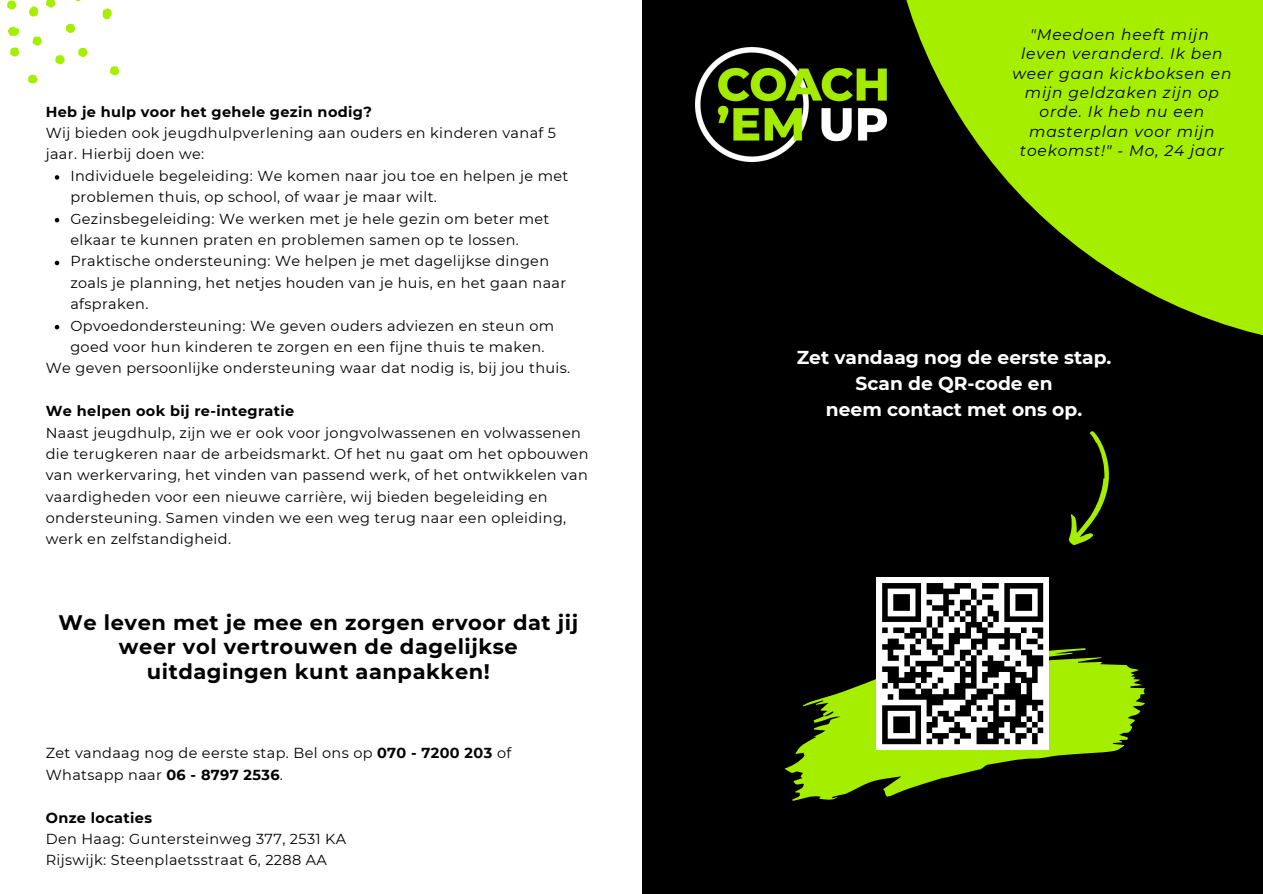
<style>
.page{position:relative;width:1263px;height:894px;background:#fff}
.page>*{position:absolute;margin:0;border:0;box-sizing:border-box;transform-origin:0 0}
.t1{font:700 21px/24.8px "Montserrat";letter-spacing:.025em;color:#000;text-align:center}
.t2{font:700 18.6px/25.8px "Montserrat";color:#fff;text-align:center}
.t3{font:italic 15.45px/19.2px "Montserrat";letter-spacing:.055em;color:#000;text-align:center}
.t4{font:14.4px/21.3px "Montserrat";letter-spacing:.025em;color:#000}
.t5{font:700 14.4px "Montserrat";letter-spacing:.025em;color:#000}
.s1{font-weight:700}
</style>
<div class="page">
<svg style="left:7px;top:26px;width:12px;height:10px"></svg>
<svg style="left:102px;top:8px;width:10px;height:11px"></svg>
<svg style="left:29px;top:6px;width:10px;height:11px"></svg>
<svg style="left:55px;top:55px;width:10px;height:10px"></svg>
<svg style="left:32px;top:36px;width:10px;height:10px"></svg>
<svg style="left:46px;top:0;width:10px;height:8px"></svg>
<svg style="left:65px;top:23px;width:11px;height:10px"></svg>
<svg style="left:10px;top:47px;width:10px;height:10px"></svg>
<svg style="left:78px;top:47px;width:10px;height:10px"></svg>
<svg style="left:110px;top:66px;width:10px;height:10px"></svg>
<svg style="left:28px;top:74px;width:10px;height:10px"></svg>
<svg style="left:7px;top:0;width:10px;height:10px"></svg>
<svg style="left:55px;top:175px;width:4px;height:5px"></svg>
<svg style="left:55px;top:218px;width:4px;height:4px"></svg>
<svg style="left:55px;top:261px;width:4px;height:4px"></svg>
<svg style="left:55px;top:325px;width:4px;height:4px"></svg>
<div style="left:642px;top:0;width:621px;height:892px;background:#000"></div>
<img style="left:695px;top:47px;width:179px;height:114px">
<svg style="left:784px;top:622px;width:361px;height:179px"></svg>
<svg style="left:1068px;top:431px;width:41px;height:114px"></svg>
<div style="left:877px;top:577px;width:172px;height:172px;background:#fff"></div>
<svg style="left:882px;top:583px;width:162px;height:162px"></svg>
<svg style="left:874px;top:0;width:389px;height:336px;fill:#a6ee00"></svg>
<p class="t5" style="left:46px;top:103px;width:328px">Heb je hulp voor het gehele gezin nodig?</p>
<p class="t4" style="left:46px;top:122px;width:512px">Wij bieden ook jeugdhulpverlening aan ouders en kinderen vanaf 5 jaar. Hierbij doen we:</p>
<p class="t4" style="left:70px;top:165px;width:499px">Individuele begeleiding: We komen naar jou toe en helpen je met problemen thuis, op school, of waar je maar wilt.</p>
<p class="t4" style="left:70px;top:208px;width:481px">Gezinsbegeleiding: We werken met je hele gezin om beter met elkaar te kunnen praten en problemen samen op te lossen.</p>
<p class="t4" style="left:70px;top:250px;width:497px">Praktische ondersteuning: We helpen je met dagelijkse dingen zoals je planning, het netjes houden van je huis, en het gaan naar afspraken.</p>
<p class="t4" style="left:70px;top:314px;width:485px">Opvoedondersteuning: We geven ouders adviezen en steun om goed voor hun kinderen te zorgen en een fijne thuis te maken.</p>
<p class="t4" style="left:46px;top:357px;width:526px">We geven persoonlijke ondersteuning waar dat nodig is, bij jou thuis.</p>
<p class="t5" style="left:46px;top:402px;width:250px">We helpen ook bij re-integratie</p>
<p class="t4" style="left:46px;top:421px;width:544px">Naast jeugdhulp, zijn we er ook voor jongvolwassenen en volwassenen die terugkeren naar de arbeidsmarkt. Of het nu gaat om het opbouwen van werkervaring, het vinden van passend werk, of het ontwikkelen van vaardigheden voor een nieuwe carrière, wij bieden begeleiding en ondersteuning. Samen vinden we een weg terug naar een opleiding, werk en zelfstandigheid.</p>
<p class="t1" style="left:59px;top:609px;width:521px">We leven met je mee en zorgen ervoor dat jij weer vol vertrouwen de dagelijkse uitdagingen kunt aanpakken!</p>
<p class="t4" style="left:46px;top:742px;width:467px">Zet vandaag nog de eerste stap. Bel ons op <span class="s1">070 - 7200 203</span> of<br>Whatsapp naar <span class="s1">06 - 8797 2536</span>.</p>
<p class="t5" style="left:46px;top:808px;width:108px">Onze locaties</p>
<p class="t4" style="left:46px;top:827px;width:302px">Den Haag: Guntersteinweg 377, 2531 KA</p>
<p class="t4" style="left:46px;top:849px;width:283px">Rijswijk: Steenplaetsstraat 6, 2288 AA</p>
<p class="t3" style="left:1030px;top:25px;width:180px">"Meedoen heeft mijn</p>
<p class="t3" style="left:1012px;top:44px;width:220px">leven veranderd. Ik ben weer gaan kickboksen en mijn geldzaken zijn op orde. Ik heb nu een masterplan voor mijn toekomst!" - Mo, 24 jaar</p>
<h1 class="t2" style="left:797px;top:344px;width:316px">Zet vandaag nog de eerste stap.<br>Scan de QR-code en<br>neem contact met ons op.</h1>
</div>
